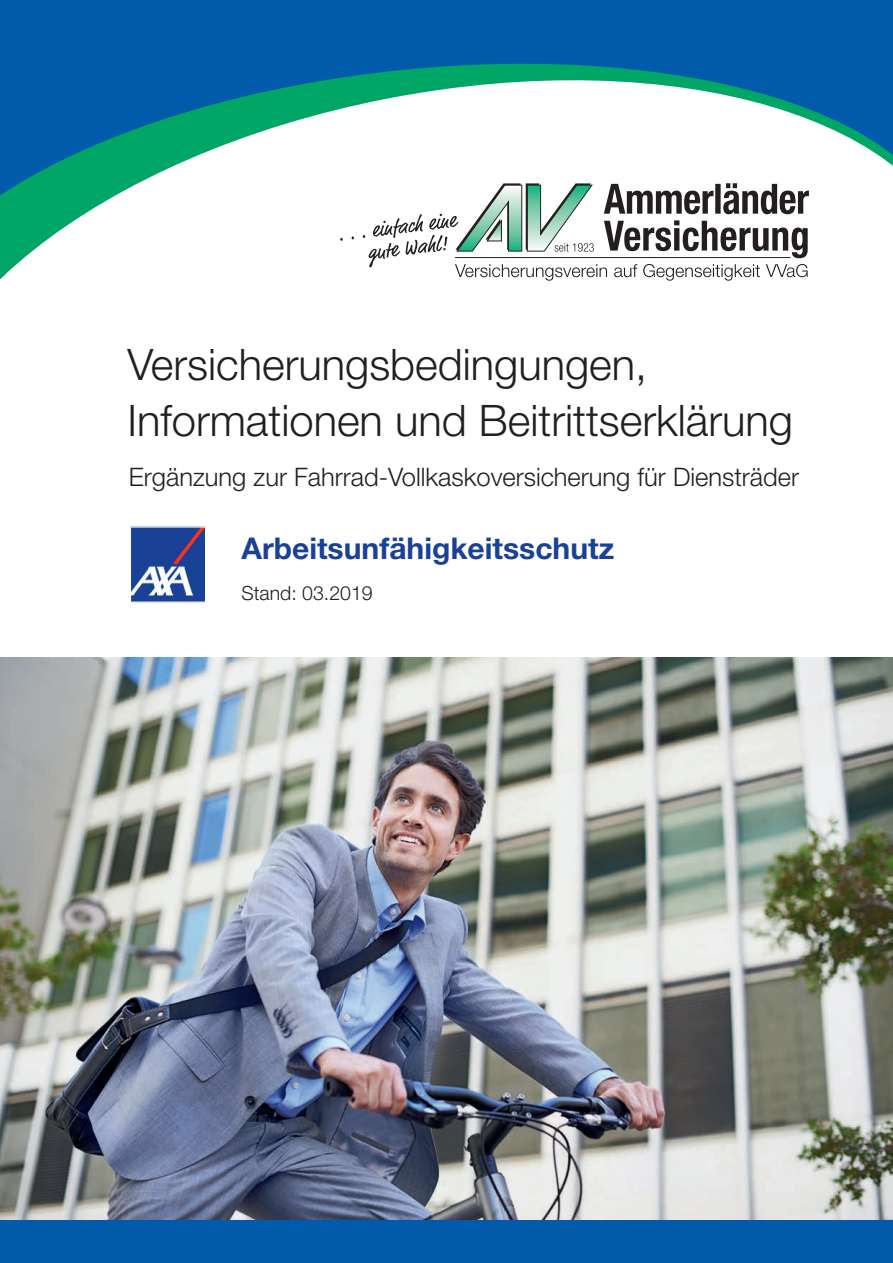
<style>
.page{position:relative;width:893px;height:1263px;background:#fff}
.page>*{position:absolute;margin:0;border:0;box-sizing:border-box;transform-origin:0 0}
.t1{font:300 43.5px/55.8px "Helvetica Neue LT Std";color:#231f20}
.t2{font:700 30px "Helvetica Neue LT Std";color:#1a4195}
.t3{font:300 25.5px "Helvetica Neue LT Std";color:#231f20}
.t4{font:300 19.5px "Helvetica Neue LT Std";color:#231f20}
</style>
<div class="page">
<div style="left:0;top:0;width:893px;height:374px;background:#015aaa"></div>
<svg style="left:0;top:63px;width:893px;height:311px;background:#bedee1"></svg>
<svg style="left:340px;top:183px;width:469px;height:98px;background:#cacecc"></svg>
<img style="left:0;top:657px;width:893px;height:563px">
<div style="left:0;top:1220px;width:893px;height:43px;background:#015aaa"></div>
<img style="left:132px;top:528px;width:72px;height:73px">
<div style="left:130px;top:526px;width:76px;height:77px;border:1px solid #fff"></div>
<p class="t1" style="left:128px;top:335px;width:667px">Versicherungsbedingungen,<br>Informationen und Beitrittserklärung</p>
<p class="t3" style="left:129px;top:461px;width:672px">Ergänzung zur Fahrrad-Vollkaskoversicherung für Diensträder</p>
<p class="t2" style="left:242px;top:530px;width:374px">Arbeitsunfähigkeitsschutz</p>
<p class="t4" style="left:242px;top:581px;width:133px">Stand: 03.2019</p>
</div>
